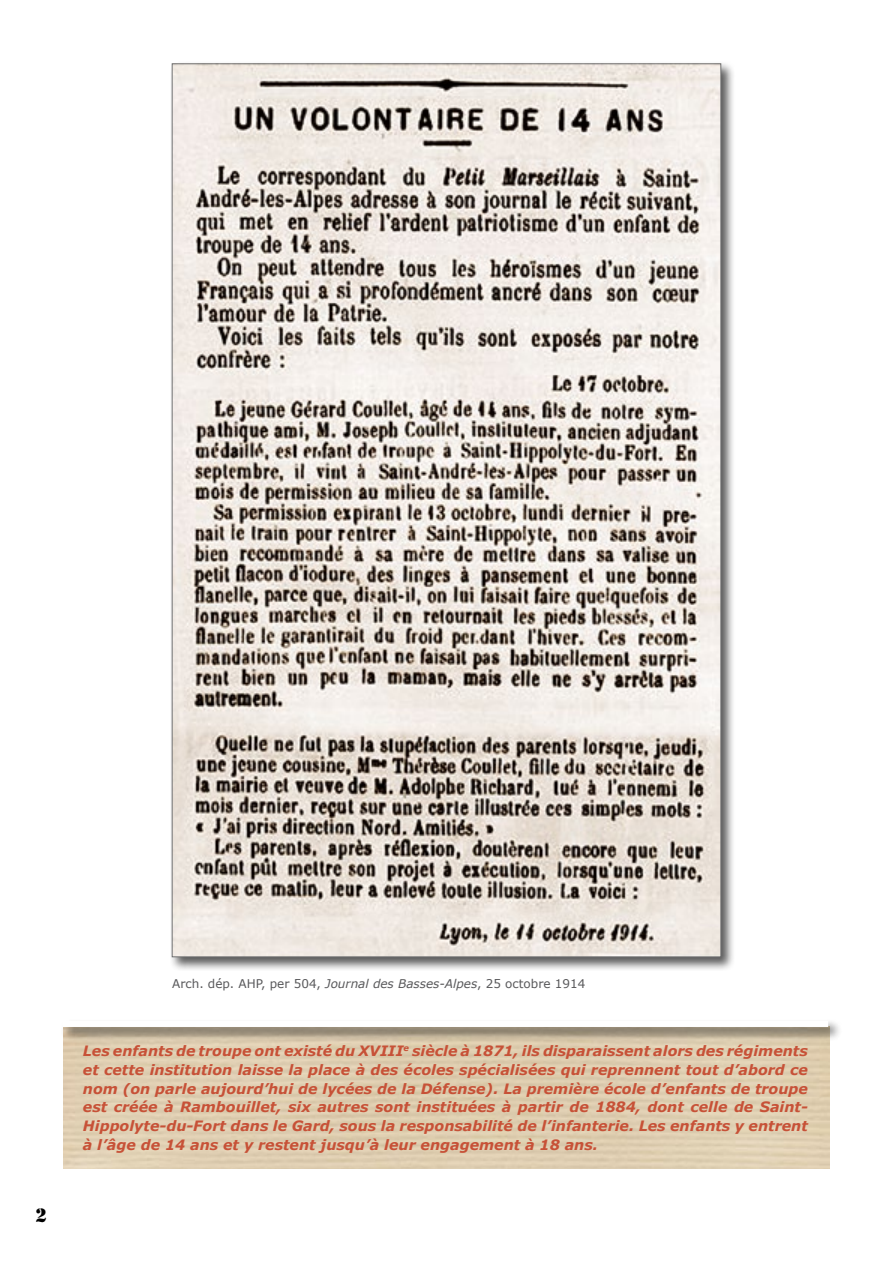
<style>
.page{position:relative;width:893px;height:1263px;background:#fff}
.page>*{position:absolute;margin:0;border:0;box-sizing:border-box;transform-origin:0 0}
.t1{font:18px "Stencil Std";color:#000}
.t2{font:italic 700 14.25px/18.8px "Verdana";color:#c75137;text-align:justify}
.t3{font:12px "Verdana";color:#58585a}
.s1{font-style:italic}
</style>
<div class="page">
<div style="left:61px;top:1019px;width:781px;height:22px;background:#000;opacity:.65"></div>
<div style="left:63px;top:1021px;width:765px;height:6px;background:#fff"></div>
<div style="left:170px;top:61px;width:565px;height:909px;background:#000;opacity:.65"></div>
<img style="left:174px;top:65px;width:545px;height:890px">
<p class="t1" style="left:36px;top:1204px;width:13px">2</p>
<p class="t3" style="left:172px;top:976px;width:415px">Arch. dép. AHP, per 504, <span class="s1">Journal des Basses-Alpes</span>, 25 octobre 1914</p>
<p class="t2" style="left:83px;top:1041px;width:726px">Les enfants de troupe ont existé du XVIII<sup>e</sup> siècle à 1871, ils disparaissent alors des régiments et cette institution laisse la place à des écoles spécialisées qui reprennent tout d’abord ce nom (on parle aujourd’hui de lycées de la Défense). La première école d’enfants de troupe est créée à Rambouillet, six autres sont instituées à partir de 1884, dont celle de Saint-Hippolyte-du-Fort dans le Gard, sous la responsabilité de l’infanterie. Les enfants y entrent à l’âge de 14 ans et y restent jusqu’à leur engagement à 18 ans.</p>
</div>
